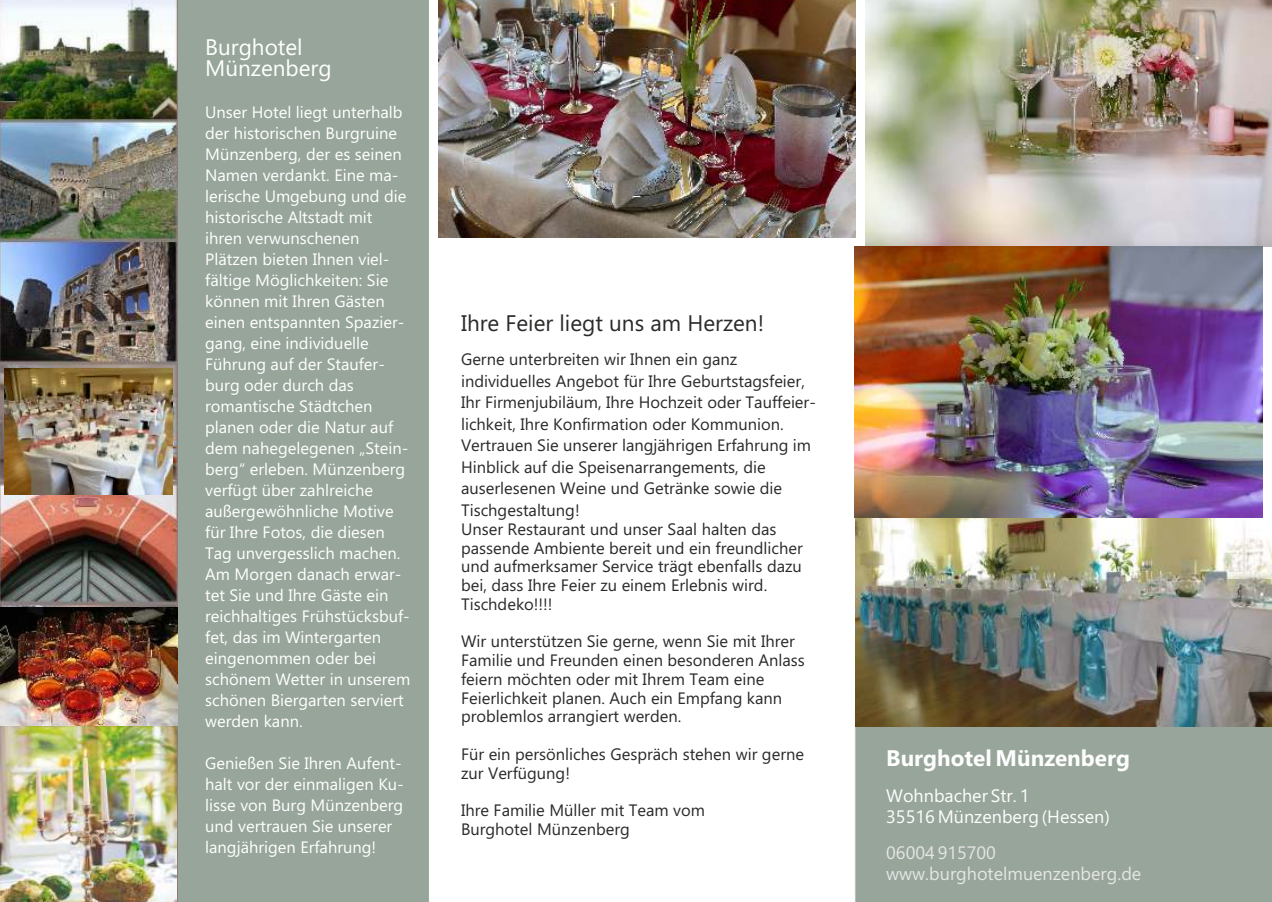
<style>
.page{position:relative;width:1272px;height:902px;background:#fff}
.page>*{position:absolute;margin:0;border:0;box-sizing:border-box;transform-origin:0 0}
.t1{font:22.5px "Ebrima";color:#2b2a29}
.t2{font:22.5px/21px "Ebrima";color:#fff}
.t3{font:700 22.5px "Ebrima";color:#fefefe}
.t4{font:18px/21px "Ebrima";color:#fefefe}
.t5{font:18px/21px "Ebrima";color:#e5e5e5}
.t6{font:16.5px/21px "Ebrima";color:#fff}
.t7{font:16.5px/18.8px "Ebrima";color:#2b2a29}
</style>
<div class="page">
<div style="left:855px;top:726px;width:416px;height:175px;background:#97a59a"></div>
<svg style="left:177px;top:0;width:252px;height:901px;background:#95a095"></svg>
<img style="left:0;top:0;width:177px;height:607px">
<img style="left:0;top:607px;width:177px;height:294px">
<img style="left:855px;top:511px;width:416px;height:215px">
<img style="left:4px;top:368px;width:168px;height:126px">
<img style="left:865px;top:0;width:406px;height:246px">
<img style="left:854px;top:246px;width:408px;height:271px">
<img style="left:438px;top:0;width:417px;height:237px">
<h1 class="t2" style="left:205px;top:38px;width:128px">Burghotel<br>Münzenberg</h1>
<p class="t6" style="left:205px;top:103px;width:207px">Unser Hotel liegt unterhalb der historischen Burgruine<br>Münzenberg, der es seinen<br>Namen verdankt. Eine ma&shy;lerische Umgebung und die historische Altstadt mit ihren verwunschenen<br>Plätzen bieten Ihnen viel&shy;fältige Möglichkeiten: Sie können mit Ihren Gästen einen entspannten Spazier&shy;gang, eine individuelle<br>Führung auf der Staufer&shy;burg oder durch das romantische Städtchen planen oder die Natur auf dem nahegelegenen „Stein&shy;berg“ erleben. Münzenberg verfügt über zahlreiche außergewöhnliche Motive für Ihre Fotos, die diesen<br>Tag unvergesslich machen.<br>Am Morgen danach erwar&shy;tet Sie und Ihre Gäste ein reichhaltiges Frühstücksbuf&shy;fet, das im Wintergarten eingenommen oder bei schönem Wetter in unserem schönen Biergarten serviert werden kann.</p>
<p class="t6" style="left:205px;top:754px;width:200px">Genießen Sie Ihren Aufent&shy;halt vor der einmaligen Ku&shy;lisse von Burg Münzenberg und vertrauen Sie unserer langjährigen Erfahrung!</p>
<h1 class="t1" style="left:461px;top:314px;width:304px">Ihre Feier liegt uns am Herzen!</h1>
<p class="t7" style="left:461px;top:350px;width:356px;line-height:21.5px">Gerne unterbreiten wir Ihnen ein ganz individuelles Angebot für Ihre Geburtstagsfeier, Ihr Firmenjubiläum, Ihre Hochzeit oder Tauffeier&shy;lichkeit, Ihre Konfirmation oder Kommunion.<br>Vertrauen Sie unserer langjährigen Erfahrung im Hinblick auf die Speisenarrangements, die auserlesenen Weine und Getränke sowie die Tischgestaltung!</p>
<p class="t7" style="left:461px;top:521px;width:343px">Unser Restaurant und unser Saal halten das passende Ambiente bereit und ein freundlicher und aufmerksamer Service trägt ebenfalls dazu bei, dass Ihre Feier zu einem Erlebnis wird.<br>Tischdeko!!!!</p>
<p class="t7" style="left:461px;top:633px;width:345px">Wir unterstützen Sie gerne, wenn Sie mit Ihrer Familie und Freunden einen besonderen Anlass feiern möchten oder mit Ihrem Team eine Feierlichkeit planen. Auch ein Empfang kann problemlos arrangiert werden.</p>
<p class="t7" style="left:461px;top:746px;width:344px">Für ein persönliches Gespräch stehen wir gerne zur Verfügung!</p>
<p class="t7" style="left:461px;top:802px;width:245px">Ihre Familie Müller mit Team vom<br>Burghotel Münzenberg</p>
<h1 class="t3" style="left:886px;top:749px;width:245px">Burghotel Münzenberg</h1>
<p class="t4" style="left:886px;top:787px;width:225px">Wohnbacher Str. 1<br>35516 Münzenberg (Hessen)</p>
<p class="t5" style="left:886px;top:844px;width:257px">06004 915700 www.burghotelmuenzenberg.de</p>
</div>
